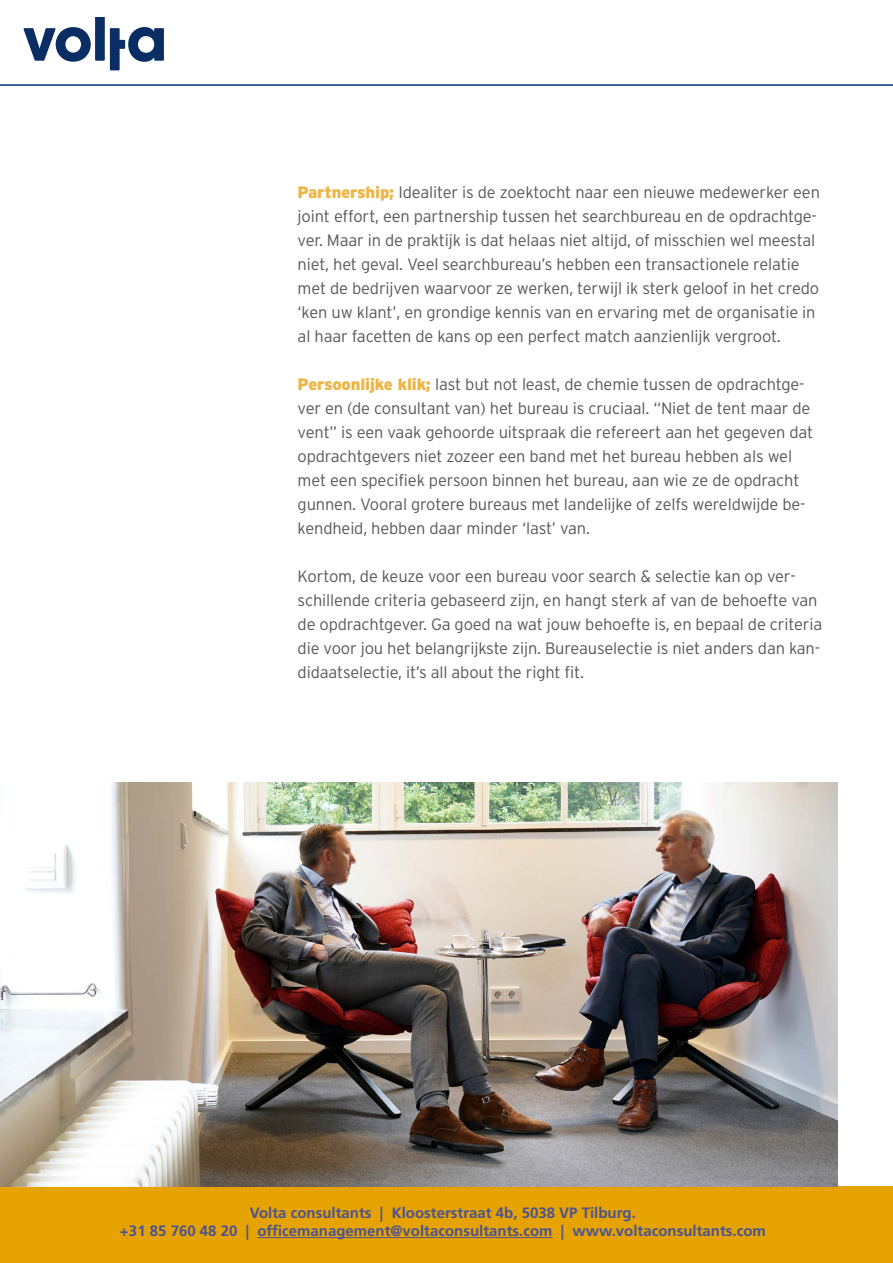
<style>
.page{position:relative;width:893px;height:1263px;background:#fff}
.page>*{position:absolute;margin:0;border:0;box-sizing:border-box;transform-origin:0 0}
.t1{font:300 16.5px/24px "Interstate";letter-spacing:-.01em;color:#58585a}
.t2{font:700 15px/18px "Frutiger LT Std";color:#4b5394;text-align:center}
.t3{font:13.8px/16.6px "Myriad Pro";color:#010000}
.s1{font-weight:900;color:#ecb545}
</style>
<div class="page">
<div style="left:0;top:1186px;width:893px;height:77px;background:#e6a300"></div>
<hr style="left:257px;top:1237px;width:295px;height:1px;background:#4b5394">
<svg style="left:24px;top:18px;width:140px;height:52px"></svg>
<hr style="left:0;top:84px;width:893px;height:2px;background:#003882">
<img style="left:0;top:782px;width:838px;height:404px">
<p class="t3" style="left:478px;top:179px;width:30px">K: 0</p>
<p class="t1" style="left:298px;top:180px;width:524px"><span class="s1">Partnership;</span> Idealiter is de zoektocht naar een nieuwe medewerker een joint effort, een partnership tussen het searchbureau en de opdrachtge&shy;ver. Maar in de praktijk is dat helaas niet altijd, of misschien wel meestal niet, het geval. Veel searchbureau’s hebben een transactionele relatie met de bedrijven waarvoor ze werken, terwijl ik sterk geloof in het credo ‘ken uw klant’, en grondige kennis van en ervaring met de organisatie in al haar facetten de kans op een perfect match aanzienlijk vergroot.</p>
<p class="t1" style="left:298px;top:372px;width:517px"><span class="s1">Persoonlijke klik;</span> last but not least, de chemie tussen de opdrachtge&shy;ver en (de consultant van) het bureau is cruciaal. “Niet de tent maar de vent” is een vaak gehoorde uitspraak die refereert aan het gegeven dat opdrachtgevers niet zozeer een band met het bureau hebben als wel met een specifiek persoon binnen het bureau, aan wie ze de opdracht gunnen. Vooral grotere bureaus met landelijke of zelfs wereldwijde be&shy;kendheid, hebben daar minder ‘last’ van.</p>
<p class="t1" style="left:298px;top:564px;width:526px">Kortom, de keuze voor een bureau voor search &amp; selectie kan op ver&shy;schillende criteria gebaseerd zijn, en hangt sterk af van de behoefte van de opdrachtgever. Ga goed na wat jouw behoefte is, en bepaal de criteria die voor jou het belangrijkste zijn. Bureauselectie is niet anders dan kan&shy;didaatselectie, it’s all about the right fit.</p>
<p class="t3" style="left:599px;top:286px;width:37px">G: 95<br>B: 60</p>
<p class="t3" style="left:599px;top:336px;width:60px"># c85f3c</p>
<p class="t3" style="left:357px;top:286px;width:35px">152 U</p>
<p class="t3" style="left:478px;top:286px;width:44px">M: 35<br>Y: 100</p>
<p class="t3" style="left:478px;top:409px;width:37px">C: 10<br>M: 0<br>Y: 0</p>
<p class="t3" style="left:599px;top:409px;width:44px;text-align:justify">R: 143<br>G: 148<br>B: 152</p>
<p class="t3" style="left:599px;top:476px;width:62px"># 8f9498</p>
<p class="t3" style="left:357px;top:426px;width:79px">Cool Gray 5 U</p>
<p class="t2" style="left:120px;top:1204px;width:647px">Volta consultants | Kloosterstraat 4b, 5038 VP Tilburg.<br>+31 85 760 48 20 | officemanagement@voltaconsultants.com | www.voltaconsultants.com</p>
</div>
